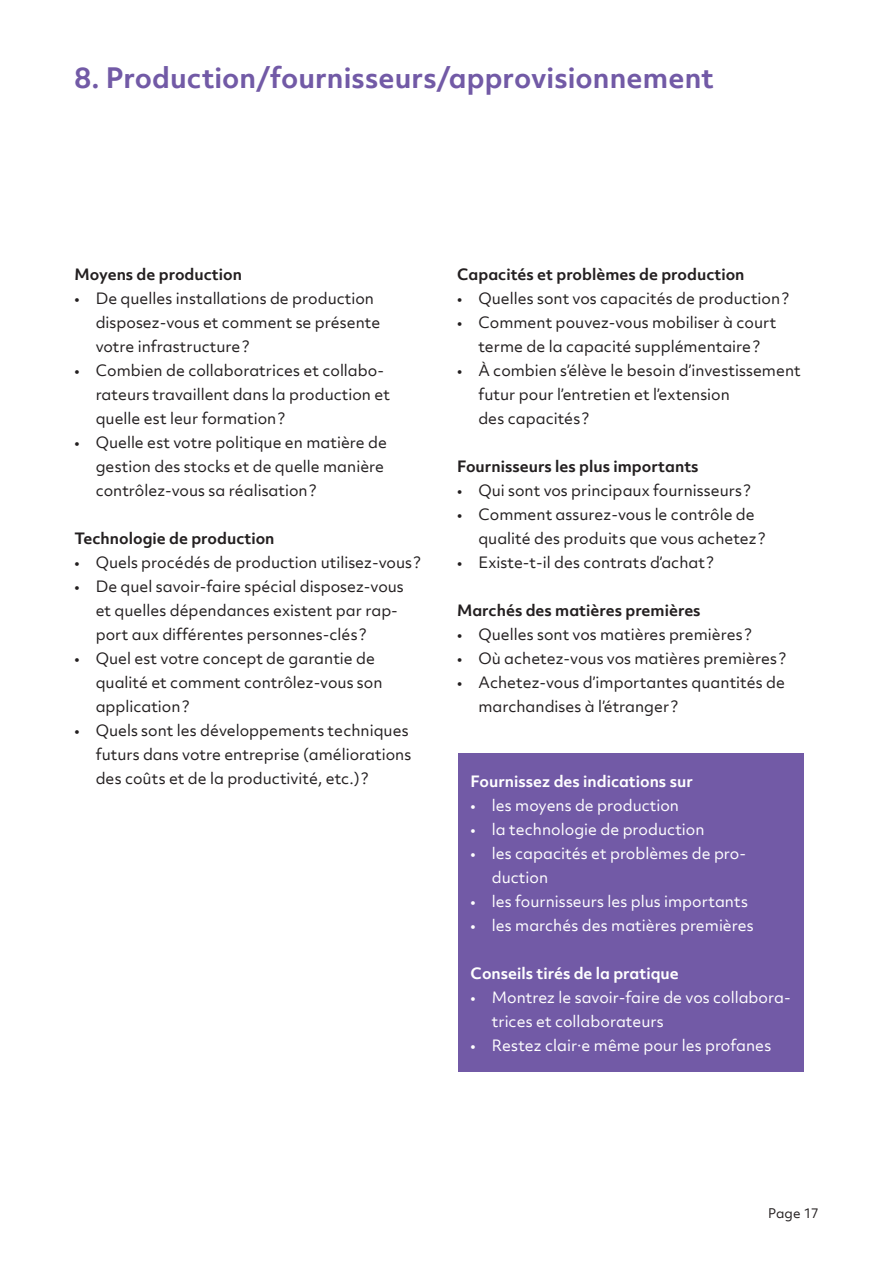
<style>
.page{position:relative;width:893px;height:1263px;background:#fff}
.page>*{position:absolute;margin:0;border:0;box-sizing:border-box;transform-origin:0 0}
.t1{font:700 27px "Objektiv Mk 2";letter-spacing:.005em;color:#725aa6}
.t2{font:15px/24px "Objektiv Mk 2";color:#231f20}
.t3{font:15px/24px "Objektiv Mk 2";color:#fff}
.t4{font:700 15px "Objektiv Mk 2";color:#231f20}
.t5{font:700 15px "Objektiv Mk 2";color:#fff}
.t6{font:12.75px "Objektiv Mk 2";letter-spacing:.005em;color:#231f20}
</style>
<div class="page">
<div style="left:458px;top:753px;width:346px;height:319px;background:#725aa6"></div>
<h1 class="t1" style="left:74px;top:59px;width:641px">8. Production/fournisseurs/approvisionnement</h1>
<p class="t4" style="left:74px;top:264px;width:169px">Moyens de production</p>
<p class="t2" style="left:96px;top:286px;width:286px;text-indent:-21px">• De quelles installations de production disposez-vous et comment se présente votre infrastructure?</p>
<p class="t2" style="left:96px;top:358px;width:296px;text-indent:-21px">• Combien de collaboratrices et collabo&shy;rateurs travaillent dans la production et quelle est leur formation?</p>
<p class="t2" style="left:96px;top:430px;width:293px;text-indent:-21px">• Quelle est votre politique en matière de gestion des stocks et de quelle manière contrôlez-vous sa réalisation?</p>
<p class="t4" style="left:74px;top:528px;width:202px">Technologie de production</p>
<p class="t2" style="left:74px;top:550px;width:348px">• Quels procédés de production utilisez-vous ?</p>
<p class="t2" style="left:96px;top:574px;width:310px;text-indent:-21px">• De quel savoir-faire spécial disposez-vous et quelles dépendances existent par rap&shy;port aux différentes personnes-clés ?</p>
<p class="t2" style="left:96px;top:646px;width:288px;text-indent:-21px">• Quel est votre concept de garantie de qualité et comment contrôlez-vous son application?</p>
<p class="t2" style="left:96px;top:718px;width:317px;text-indent:-21px">• Quels sont les développements techniques futurs dans votre entreprise (améliorations des coûts et de la productivité, etc.) ?</p>
<p class="t4" style="left:457px;top:264px;width:289px">Capacités et problèmes de production</p>
<p class="t2" style="left:457px;top:286px;width:333px">• Quelles sont vos capacités de production?</p>
<p class="t2" style="left:457px;top:310px;width:321px;text-align:center">• Comment pouvez-vous mobiliser à court terme de la capacité supplémentaire?</p>
<p class="t2" style="left:478px;top:358px;width:324px;text-indent:-21px">• À combien s’élève le besoin d’investissement futur pour l’entretien et l’extension<br>des capacités ?</p>
<p class="t4" style="left:457px;top:456px;width:243px">Fournisseurs les plus importants</p>
<p class="t2" style="left:457px;top:478px;width:295px">• Qui sont vos principaux fournisseurs ?</p>
<p class="t2" style="left:478px;top:502px;width:289px;text-indent:-21px">• Comment assurez-vous le contrôle de qualité des produits que vous achetez?</p>
<p class="t2" style="left:457px;top:550px;width:258px">• Existe-t-il des contrats d’achat ?</p>
<p class="t4" style="left:457px;top:600px;width:245px">Marchés des matières premières</p>
<p class="t2" style="left:457px;top:622px;width:296px">• Quelles sont vos matières premières ?</p>
<p class="t2" style="left:457px;top:646px;width:330px">• Où achetez-vous vos matières premières ?</p>
<p class="t2" style="left:478px;top:670px;width:308px;text-indent:-21px">• Achetez-vous d’importantes quantités de marchandises à l’étranger ?</p>
<p class="t5" style="left:471px;top:770px;width:224px">Fournissez des indications sur</p>
<p class="t3" style="left:471px;top:793px;width:210px">• les moyens de production</p>
<p class="t3" style="left:471px;top:817px;width:235px">• la technologie de production</p>
<p class="t3" style="left:492px;top:841px;width:256px;text-indent:-21px">• les capacités et problèmes de pro&shy;duction</p>
<p class="t3" style="left:471px;top:889px;width:279px">• les fournisseurs les plus importants</p>
<p class="t3" style="left:471px;top:913px;width:285px">• les marchés des matières premières</p>
<p class="t5" style="left:471px;top:962px;width:210px">Conseils tirés de la pratique</p>
<p class="t3" style="left:492px;top:985px;width:300px;text-indent:-21px">• Montrez le savoir-faire de vos collabora&shy;trices et collaborateurs</p>
<p class="t3" style="left:471px;top:1033px;width:302px">• Restez clair·e même pour les profanes</p>
<p class="t6" style="left:768px;top:1205px;width:52px">Page 17</p>
</div>
